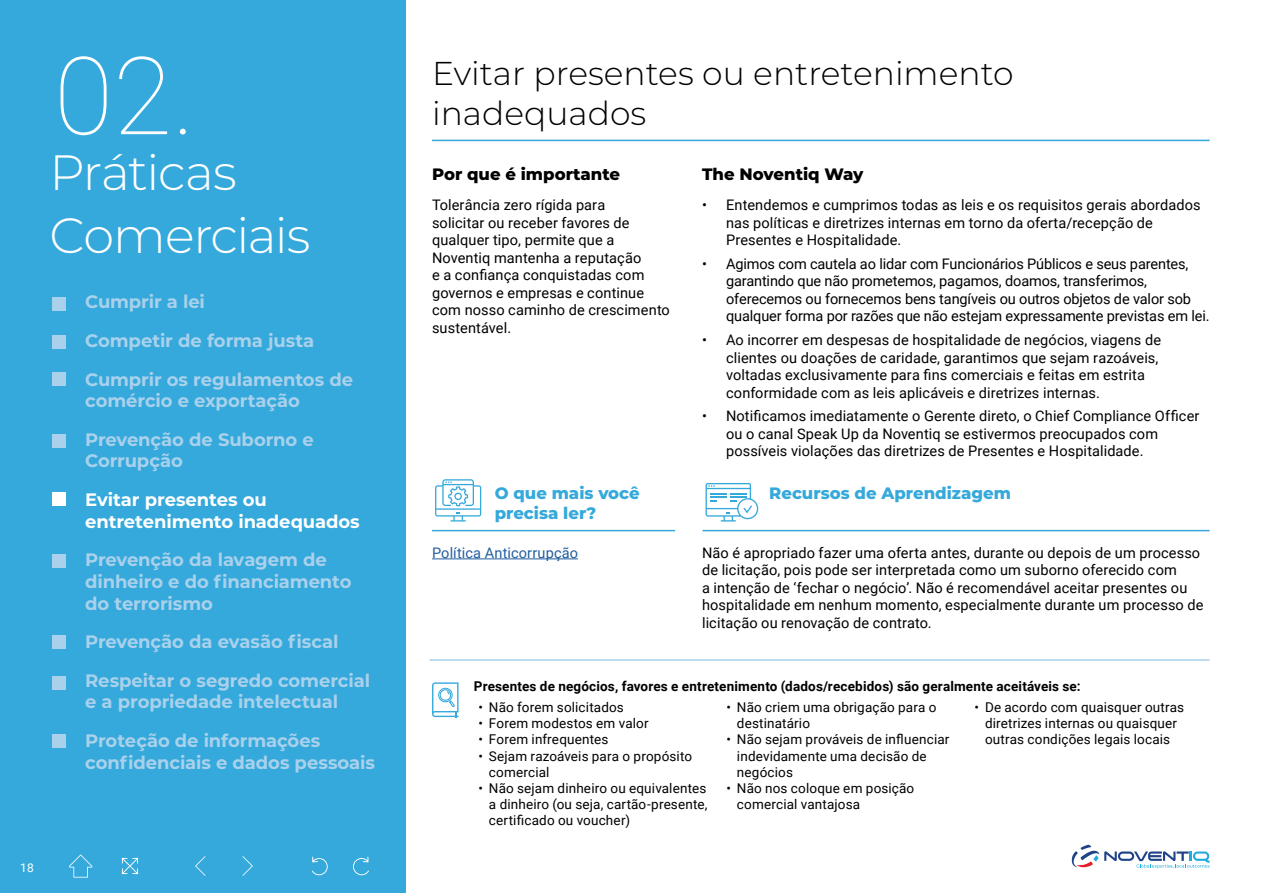
<style>
.page{position:relative;width:1263px;height:893px;background:#fff}
.page>*{position:absolute;margin:0;border:0;box-sizing:border-box;transform-origin:0 0}
.t1{font:100 108px "Roboto";color:#fff}
.t2{font:300 49.5px/63px "Montserrat";letter-spacing:-.025em;color:#fff}
.t3{font:300 33px/39.6px "Montserrat";color:#000}
.t4{font:700 18px/38.5px "Montserrat";letter-spacing:-.005em;color:#aad1ec}
.t5{font:700 18px/21.6px "Montserrat";letter-spacing:-.005em;color:#fff}
.t6{font:800 16.5px/19.8px "Montserrat";color:#35a9db}
.t7{font:800 16.5px "Montserrat";color:#000}
.t8{font:14.55px/17.4px "Roboto";letter-spacing:.005em;color:#000}
.t9{font:14.55px "Roboto";letter-spacing:.01em;color:#215e9e}
.t10{font:13.5px/16.2px "Roboto";letter-spacing:.01em;color:#000}
.t11{font:700 13.5px "Roboto";letter-spacing:.01em;color:#000}
.t12{font:12px "Roboto";color:#fff}
</style>
<div class="page">
<hr style="left:432px;top:558px;width:146px;height:1px;background:#215e9e">
<hr style="left:432px;top:140px;width:778px;height:1px;background:#35a9db">
<svg style="left:435px;top:479px;width:46px;height:42px"></svg>
<svg style="left:705px;top:483px;width:53px;height:38px"></svg>
<hr style="left:432px;top:530px;width:243px;height:1px;background:#35a9db">
<hr style="left:702px;top:530px;width:508px;height:1px;background:#35a9db">
<div style="left:0;top:0;width:405px;height:893px;background:#35a9db"></div>
<svg style="left:432px;top:682px;width:27px;height:35px"></svg>
<hr style="left:430px;top:659px;width:780px;height:2px;background:#a9d0ec">
<div style="left:52px;top:297px;width:14px;height:14px;background:#aad1ec"></div>
<div style="left:52px;top:492px;width:14px;height:14px;background:#fff"></div>
<div style="left:52px;top:335px;width:14px;height:14px;background:#aad1ec"></div>
<div style="left:52px;top:554px;width:14px;height:14px;background:#aad1ec"></div>
<div style="left:52px;top:373px;width:14px;height:13px;background:#aad1ec"></div>
<div style="left:52px;top:635px;width:14px;height:14px;background:#aad1ec"></div>
<div style="left:52px;top:434px;width:14px;height:14px;background:#aad1ec"></div>
<div style="left:52px;top:676px;width:14px;height:13px;background:#aad1ec"></div>
<div style="left:52px;top:734px;width:14px;height:13px;background:#aad1ec"></div>
<svg style="left:1071px;top:845px;width:139px;height:23px"></svg>
<svg style="left:122px;top:858px;width:16px;height:16px"></svg>
<svg style="left:353px;top:857px;width:16px;height:18px"></svg>
<svg style="left:242px;top:856px;width:11px;height:20px"></svg>
<svg style="left:69px;top:854px;width:24px;height:24px"></svg>
<svg style="left:195px;top:856px;width:11px;height:20px"></svg>
<svg style="left:312px;top:857px;width:16px;height:18px"></svg>
<h1 class="t1" style="left:54px;top:20px;width:143px">02.</h1>
<h2 class="t2" style="left:50px;top:140px;width:263px">Práticas<br>Comerciais</h2>
<p class="t4" style="left:85px;top:282px;width:269px">Cumprir a lei<br>Competir de forma justa<br>Cumprir os regulamentos de</p>
<p class="t4" style="left:85px;top:381px;width:230px">comércio e exportação<br>Prevenção de Suborno e</p>
<p class="t4" style="left:85px;top:441px;width:99px">Corrupção</p>
<p class="t5" style="left:85px;top:488px;width:276px">Evitar presentes ou entretenimento inadequados</p>
<p class="t4" style="left:85px;top:548px;width:268px;line-height:21.6px">Prevenção da lavagem de dinheiro e do financiamento do terrorismo</p>
<p class="t4" style="left:85px;top:622px;width:286px">Prevenção da evasão fiscal<br>Respeitar o segredo comercial</p>
<p class="t4" style="left:85px;top:682px;width:255px">e a propriedade intelectual<br>Proteção de informações</p>
<p class="t4" style="left:85px;top:742px;width:291px">confidenciais e dados pessoais</p>
<p class="t12" style="left:20px;top:860px;width:15px">18</p>
<h3 class="t3" style="left:432px;top:52px;width:583px">Evitar presentes ou entretenimento inadequados</h3>
<p class="t7" style="left:432px;top:162px;width:190px">Por que é importante</p>
<p class="t8" style="left:432px;top:196px;width:239px">Tolerância zero rígida para<br>solicitar ou receber favores de qualquer tipo, permite que a<br>Noventiq mantenha a reputação<br>e a confiança conquistadas com governos e empresas e continue com nosso caminho de crescimento sustentável.</p>
<p class="t7" style="left:702px;top:162px;width:163px">The Noventiq Way</p>
<p class="t8" style="left:726px;top:196px;width:476px;text-indent:-24px">• Entendemos e cumprimos todas as leis e os requisitos gerais abordados nas políticas e diretrizes internas em torno da oferta/recepção de<br>Presentes e Hospitalidade.</p>
<p class="t8" style="left:726px;top:255px;width:483px;text-indent:-24px">• Agimos com cautela ao lidar com Funcionários Públicos e seus parentes, garantindo que não prometemos, pagamos, doamos, transferimos, oferecemos ou fornecemos bens tangíveis ou outros objetos de valor sob qualquer forma por razões que não estejam expressamente previstas em lei.</p>
<p class="t8" style="left:726px;top:331px;width:437px;text-indent:-24px">• Ao incorrer em despesas de hospitalidade de negócios, viagens de clientes ou doações de caridade, garantimos que sejam razoáveis, voltadas exclusivamente para fins comerciais e feitas em estrita conformidade com as leis aplicáveis e diretrizes internas.</p>
<p class="t8" style="left:726px;top:407px;width:475px;text-indent:-24px">• Notificamos imediatamente o Gerente direto, o Chief Compliance Officer ou o canal Speak Up da Noventiq se estivermos preocupados com possíveis violações das diretrizes de Presentes e Hospitalidade.</p>
<p class="t6" style="left:495px;top:482px;width:147px">O que mais você precisa ler?</p>
<p class="t6" style="left:769px;top:482px;width:243px">Recursos de Aprendizagem</p>
<p class="t9" style="left:432px;top:542px;width:147px">Política Anticorrupção</p>
<p class="t8" style="left:702px;top:543px;width:503px">Não é apropriado fazer uma oferta antes, durante ou depois de um processo de licitação, pois pode ser interpretada como um suborno oferecido com<br>a intenção de ‘fechar o negócio’. Não é recomendável aceitar presentes ou hospitalidade em nenhum momento, especialmente durante um processo de licitação ou renovação de contrato.</p>
<p class="t11" style="left:474px;top:677px;width:608px">Presentes de negócios, favores e entretenimento (dados/recebidos) são geralmente aceitáveis se:</p>
<p class="t10" style="left:478px;top:698px;width:147px">• Não forem solicitados</p>
<p class="t10" style="left:478px;top:715px;width:172px">• Forem modestos em valor</p>
<p class="t10" style="left:478px;top:731px;width:131px">• Forem infrequentes</p>
<p class="t10" style="left:489px;top:747px;width:205px;text-indent:-11px">• Sejam razoáveis para o propósito comercial</p>
<p class="t10" style="left:489px;top:779px;width:220px;text-align:justify;text-indent:-11px">• Não sejam dinheiro ou equivalentes a dinheiro (ou seja, cartão-presente, certificado ou voucher)</p>
<p class="t10" style="left:737px;top:698px;width:201px;text-indent:-11px">• Não criem uma obrigação para o destinatário</p>
<p class="t10" style="left:737px;top:731px;width:214px;text-indent:-11px">• Não sejam prováveis de influenciar indevidamente uma decisão de negócios</p>
<p class="t10" style="left:737px;top:779px;width:179px;text-indent:-11px">• Não nos coloque em posição comercial vantajosa</p>
<p class="t10" style="left:974px;top:698px;width:211px;text-align:center">• De acordo com quaisquer outras diretrizes internas ou quaisquer outras condições legais locais</p>
</div>
